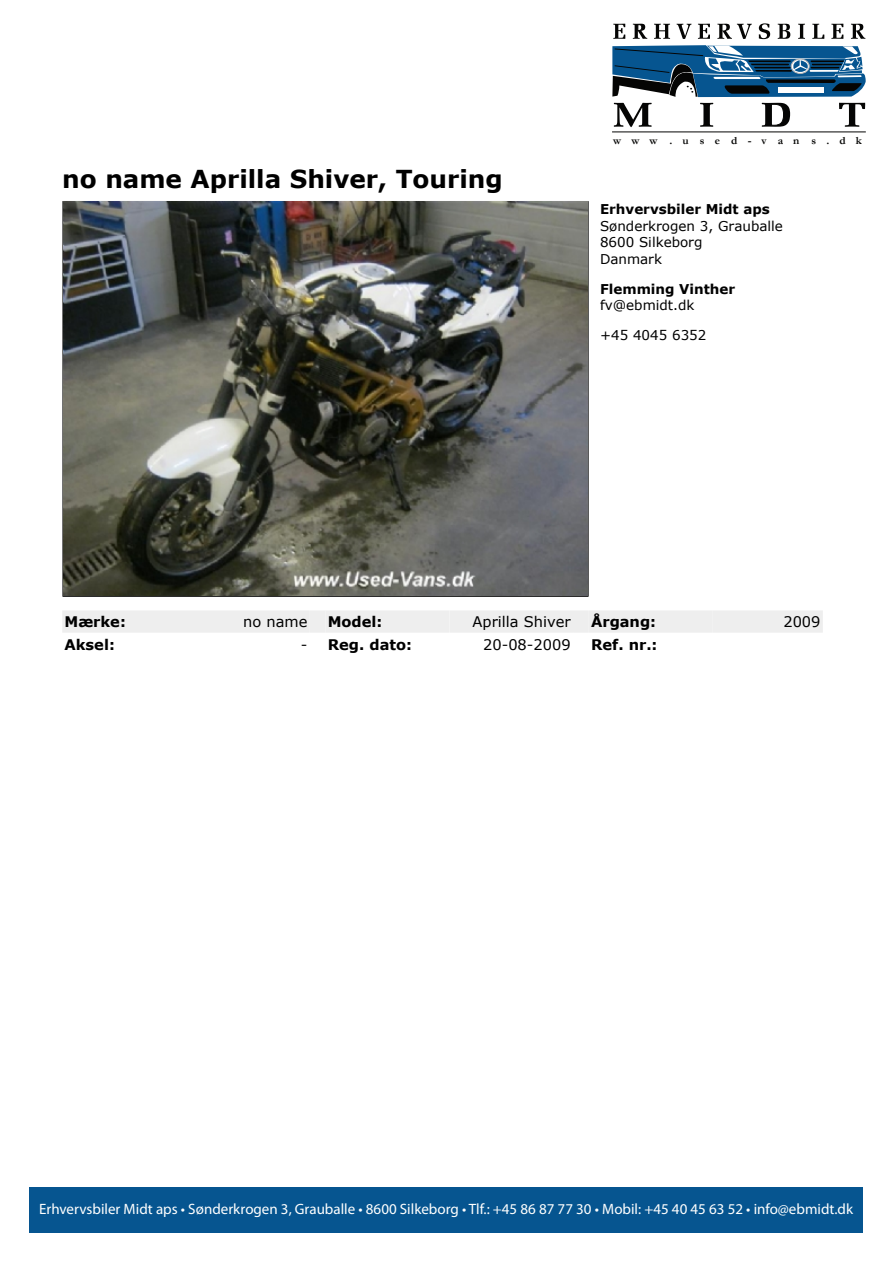
<style>
.page{position:relative;width:893px;height:1263px;background:#fff}
.page>*{position:absolute;margin:0;border:0;box-sizing:border-box;transform-origin:0 0}
.t1{font:700 24.75px "Verdana";color:#000}
.t2{font:15px "Myriad Pro";color:#fff}
.t3{font:700 14.7px "Verdana";color:#000}
.t4{font:14.7px "Verdana";color:#000}
.t5{font:13.5px/16.4px "Verdana";color:#000}
.t6{font:700 13.5px "Verdana";color:#000}
.t7{font:700 11.1px "Garamond";letter-spacing:.9em;color:#050504}
.s1{font-weight:400}
</style>
<div class="page">
<svg style="left:613px;top:24px;width:12px;height:15px"></svg>
<svg style="left:633px;top:24px;width:14px;height:15px"></svg>
<svg style="left:654px;top:24px;width:16px;height:15px"></svg>
<svg style="left:677px;top:24px;width:14px;height:15px"></svg>
<svg style="left:698px;top:24px;width:12px;height:15px"></svg>
<svg style="left:759px;top:23px;width:11px;height:16px"></svg>
<svg style="left:798px;top:24px;width:7px;height:15px"></svg>
<svg style="left:812px;top:24px;width:12px;height:15px"></svg>
<svg style="left:831px;top:24px;width:12px;height:15px"></svg>
<svg style="left:851px;top:24px;width:14px;height:15px"></svg>
<svg style="left:614px;top:103px;width:38px;height:24px"></svg>
<svg style="left:700px;top:103px;width:13px;height:24px"></svg>
<svg style="left:762px;top:103px;width:28px;height:24px"></svg>
<svg style="left:839px;top:103px;width:26px;height:24px"></svg>
<svg style="left:612px;top:45px;width:254px;height:52px;background:#36678c"></svg>
<hr style="left:612px;top:131px;width:254px;height:1px;background:#050504">
<svg style="left:717px;top:24px;width:35px;height:15px"></svg>
<svg style="left:778px;top:24px;width:12px;height:15px"></svg>
<div style="left:29px;top:1187px;width:834px;height:46px;background:#065590"></div>
<div style="left:62px;top:610px;width:124px;height:23px;background:#eee"></div>
<div style="left:186px;top:610px;width:124px;height:23px;background:#eee"></div>
<div style="left:310px;top:610px;width:16px;height:23px;background:#eee"></div>
<div style="left:326px;top:610px;width:123px;height:23px;background:#eee"></div>
<div style="left:449px;top:610px;width:124px;height:23px;background:#eee"></div>
<div style="left:573px;top:610px;width:16px;height:23px;background:#eee"></div>
<img style="left:62px;top:201px;width:527px;height:396px">
<div style="left:589px;top:610px;width:123px;height:23px;background:#eee"></div>
<div style="left:712px;top:610px;width:111px;height:23px;background:#eee"></div>
<h1 class="t1" style="left:62px;top:163px;width:442px">no name Aprilla Shiver, Touring</h1>
<p class="t7" style="left:613px;top:133px;width:250px">www .used-van s.dk</p>
<p class="t6" style="left:600px;top:201px;width:171px">Erhvervsbiler Midt aps</p>
<p class="t5" style="left:600px;top:217px;width:184px">Sønderkrogen 3, Grauballe<br>8600 Silkeborg<br>Danmark</p>
<p class="t6" style="left:600px;top:280px;width:137px">Flemming Vinther</p>
<p class="t5" style="left:600px;top:296px;width:96px">fv@ebmidt.dk</p>
<p class="t5" style="left:600px;top:326px;width:108px">+45 4045 6352</p>
<p class="t3" style="left:64px;top:613px;width:63px">Mærke:</p>
<p class="t4" style="left:243px;top:613px;width:66px">no name</p>
<p class="t3" style="left:328px;top:613px;width:56px">Model:</p>
<p class="t4" style="left:473px;top:613px;width:100px">Aprilla Shiver</p>
<p class="t3" style="left:591px;top:613px;width:67px">Årgang:</p>
<p class="t4" style="left:783px;top:613px;width:39px">2009</p>
<p class="t3" style="left:64px;top:635px;width:52px">Aksel:</p>
<p class="t3" style="left:301px;top:635px;width:113px"><span class="s1">-</span> Reg. dato:</p>
<p class="t4" style="left:483px;top:635px;width:89px">20-08-2009</p>
<p class="t3" style="left:591px;top:635px;width:68px">Ref. nr.:</p>
<p class="t2" style="left:39px;top:1199px;width:815px">Erhvervsbiler Midt aps • Sønderkrogen 3, Grauballe • 8600 Silkeborg • Tlf.: +45 86 87 77 30 • Mobil: +45 40 45 63 52 • info@ebmidt.dk</p>
</div>
